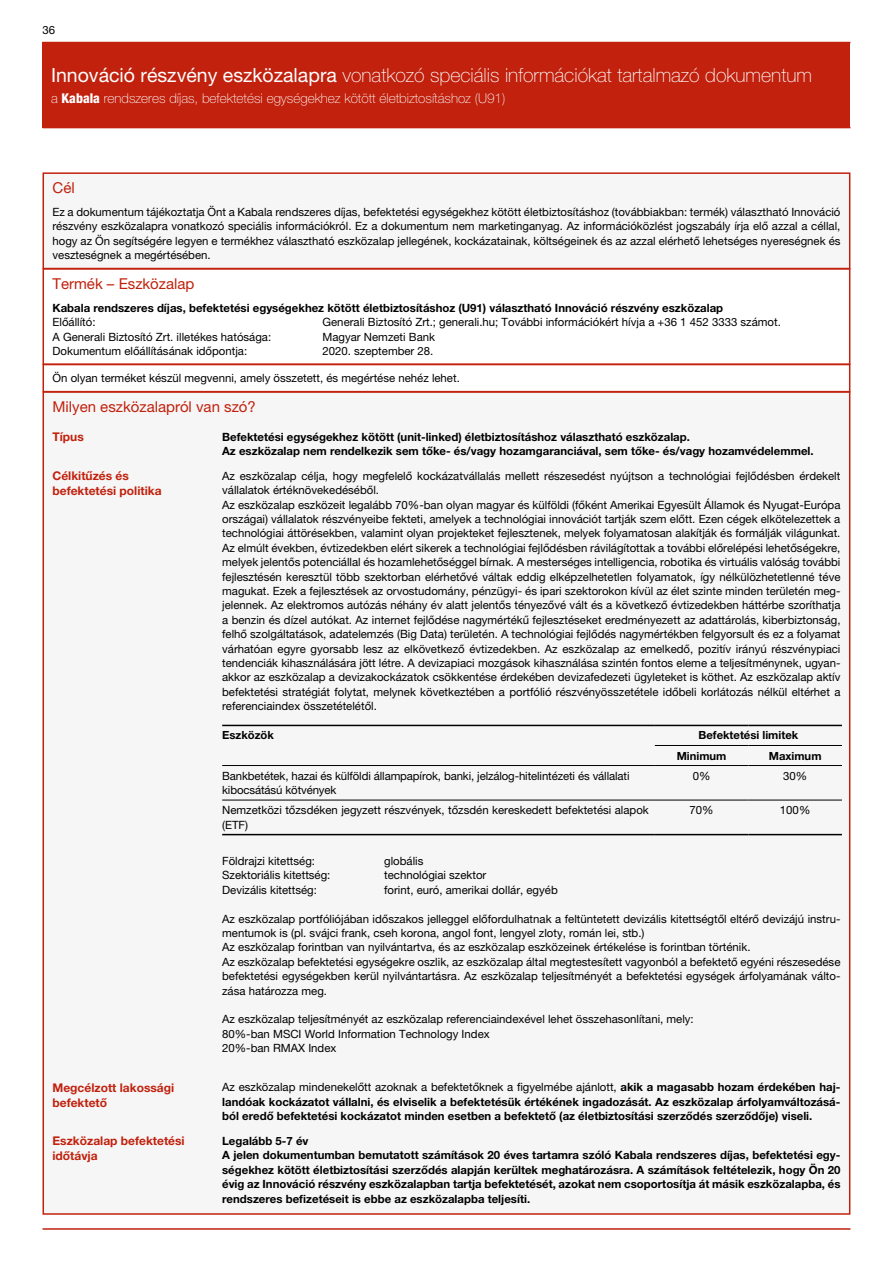
<style>
.page{position:relative;width:893px;height:1263px;background:#fff}
.page>*{position:absolute;margin:0;border:0;box-sizing:border-box;transform-origin:0 0}
.t1{font:100 19.5px "Helvetica Neue LT Pro";color:#fff}
.t2{font:15px "Helvetica Neue LT Pro";color:#c1210d}
.t3{font:100 13.5px "Helvetica Neue LT Pro";color:#fff}
.t4{font:700 12px/15px "Helvetica Neue LT Pro";color:#c1210d}
.t5{font:11.4px/14.4px "Helvetica Neue LT Pro";color:#000}
.t6{font:700 11.4px/14.4px "Helvetica Neue LT Pro";color:#000}
.t7{font:700 11.25px/20.1px "Helvetica Neue LT Pro";color:#000}
.s1{font-weight:400}
.s2{font-weight:800;font-stretch:condensed}
</style>
<div class="page">
<hr style="left:43px;top:42px;width:807px;height:1px;background:#c1210d">
<hr style="left:43px;top:1228px;width:807px;height:2px;background:#c1210d">
<div style="left:43px;top:43px;width:807px;height:85px;background:#c1210d"></div>
<div style="left:43px;top:173px;width:807px;height:95px;background:#f6f6f6"></div>
<div style="left:43px;top:172px;width:807px;height:97px;border:2px solid #c1210d"></div>
<div style="left:43px;top:392px;width:807px;height:822px;background:#f6f6f6"></div>
<hr style="left:222px;top:725px;width:433px;height:1px;background:#000">
<hr style="left:655px;top:725px;width:93px;height:1px;background:#000">
<hr style="left:748px;top:725px;width:94px;height:1px;background:#000">
<hr style="left:222px;top:834px;width:433px;height:1px;background:#000">
<hr style="left:655px;top:834px;width:93px;height:1px;background:#000">
<hr style="left:748px;top:834px;width:94px;height:1px;background:#000">
<hr style="left:655px;top:745px;width:93px;height:1px;background:#000">
<hr style="left:748px;top:745px;width:94px;height:1px;background:#000">
<hr style="left:222px;top:765px;width:433px;height:1px;background:#000">
<hr style="left:655px;top:765px;width:93px;height:1px;background:#000">
<hr style="left:748px;top:765px;width:94px;height:1px;background:#000">
<hr style="left:222px;top:800px;width:433px;height:1px;background:#000">
<hr style="left:655px;top:800px;width:93px;height:1px;background:#000">
<hr style="left:748px;top:800px;width:94px;height:1px;background:#000">
<div style="left:43px;top:268px;width:807px;height:97px;border:2px solid #c1210d"></div>
<div style="left:43px;top:364px;width:807px;height:28px;border:2px solid #c1210d"></div>
<p class="t5" style="left:43px;top:22px;width:14px">36</p>
<h1 class="t1" style="left:51px;top:64px;width:763px"><span class="s1">Innováció részvény eszközalapra</span> vonatkozó speciális információkat tartalmazó dokumentum</h1>
<p class="t3" style="left:51px;top:90px;width:456px">a <span class="s2">Kabala</span> rendszeres díjas, befektetési egységekhez kötött életbiztosításhoz (U91)</p>
<h2 class="t2" style="left:53px;top:179px;width:24px">Cél</h2>
<p class="t5" style="left:53px;top:205px;width:789px;text-align:justify">Ez a dokumentum tájékoztatja Önt a Kabala rendszeres díjas, befektetési egységekhez kötött életbiztosításhoz (továbbiakban: termék) választható Innováció részvény eszközalapra vonatkozó speciális információkról. Ez a dokumentum nem marketinganyag. Az információközlést jogszabály írja elő azzal a céllal, hogy az Ön segítségére legyen e termékhez választható eszközalap jellegének, kockázatainak, költségeinek és az azzal elérhető lehetséges nyereségnek és veszteségnek a megértésében.</p>
<h2 class="t2" style="left:53px;top:275px;width:143px">Termék – Eszközalap</h2>
<p class="t6" style="left:53px;top:300px;width:672px">Kabala rendszeres díjas, befektetési egységekhez kötött életbiztosításhoz (U91) választható Innováció részvény eszközalap</p>
<p class="t5" style="left:53px;top:315px;width:45px">Előállító:</p>
<p class="t5" style="left:323px;top:315px;width:460px">Generali Biztosító Zrt.; generali.hu; További információkért hívja a +36 1 452 3333 számot.</p>
<p class="t5" style="left:53px;top:329px;width:220px">A Generali Biztosító Zrt. illetékes hatósága:</p>
<p class="t5" style="left:323px;top:329px;width:114px">Magyar Nemzeti Bank</p>
<p class="t5" style="left:53px;top:343px;width:196px">Dokumentum előállításának időpontja:</p>
<p class="t5" style="left:323px;top:343px;width:112px">2020. szeptember 28.</p>
<p class="t5" style="left:53px;top:370px;width:409px">Ön olyan terméket készül megvenni, amely összetett, és megértése nehéz lehet.</p>
<h2 class="t2" style="left:53px;top:398px;width:205px">Milyen eszközalapról van szó?</h2>
<p class="t4" style="left:53px;top:429px;width:33px">Típus</p>
<p class="t6" style="left:222px;top:429px;width:593px">Befektetési egységekhez kötött (unit-linked) életbiztosításhoz választható eszközalap.<br>Az eszközalap nem rendelkezik sem tőke- és/vagy hozamgaranciával, sem tőke- és/vagy hozamvédelemmel.</p>
<p class="t4" style="left:53px;top:468px;width:111px">Célkitűzés és befektetési politika</p>
<p class="t5" style="left:222px;top:468px;width:620px">Az eszközalap célja, hogy megfelelő kockázatvállalás mellett részesedést nyújtson a technológiai fejlődésben érdekelt vállalatok értéknövekedéséből.<br>Az eszközalap eszközeit legalább 70%-ban olyan magyar és külföldi (főként Amerikai Egyesült Államok és Nyugat-Európa országai) vállalatok részvényeibe fekteti, amelyek a technológiai innovációt tartják szem előtt. Ezen cégek elkötelezettek a technológiai áttörésekben, valamint olyan projekteket fejlesztenek, melyek folyamatosan alakítják és formálják világunkat.<br>Az elmúlt években, évtizedekben elért sikerek a technológiai fejlődésben rávilágítottak a további előrelépési lehetőségekre, melyek jelentős potenciállal és hozamlehetőséggel bírnak. A mesterséges intelligencia, robotika és virtuális valóság további fejlesztésén keresztül több szektorban elérhetővé váltak eddig elképzelhetetlen folyamatok, így nélkülözhetetlenné téve magukat. Ezek a fejlesztések az orvostudomány, pénzügyi- és ipari szektorokon kívül az élet szinte minden területén meg&shy;jelennek. Az elektromos autózás néhány év alatt jelentős tényezővé vált és a következő évtizedekben háttérbe szoríthatja a benzin és dízel autókat. Az internet fejlődése nagymértékű fejlesztéseket eredményezett az adattárolás, kiberbiztonság, felhő szolgáltatások, adatelemzés (Big Data) területén. A technológiai fejlődés nagymértékben felgyorsult és ez a folyamat várhatóan egyre gyorsabb lesz az elkövetkező évtizedekben. Az eszközalap az emelkedő, pozitív irányú részvénypiaci tendenciák kihasználására jött létre. A devizapiaci mozgások kihasználása szintén fontos eleme a teljesítménynek, ugyan&shy;akkor az eszközalap a devizakockázatok csökkentése érdekében devizafedezeti ügyleteket is köthet. Az eszközalap aktív befektetési stratégiát folytat, melynek következtében a portfólió részvényösszetétele időbeli korlátozás nélkül eltérhet a referenciaindex összetételétől.</p>
<p class="t7" style="left:222px;top:725px;width:53px">Eszközök</p>
<p class="t7" style="left:677px;top:725px;width:123px;text-indent:22px">Befektetési limitek<br>Minimum</p>
<p class="t7" style="left:769px;top:745px;width:54px">Maximum</p>
<p class="t5" style="left:222px;top:768px;width:409px">Bankbetétek, hazai és külföldi állampapírok, banki, jelzálog-hitelintézeti és vállalati kibocsátású kötvények</p>
<p class="t5" style="left:693px;top:768px;width:19px">0%</p>
<p class="t5" style="left:783px;top:768px;width:26px">30%</p>
<p class="t5" style="left:222px;top:803px;width:428px">Nemzetközi tőzsdéken jegyzett részvények, tőzsdén kereskedett befektetési alapok (ETF)</p>
<p class="t5" style="left:690px;top:803px;width:26px">70%</p>
<p class="t5" style="left:780px;top:803px;width:32px">100%</p>
<p class="t5" style="left:222px;top:854px;width:94px">Földrajzi kitettség:</p>
<p class="t5" style="left:384px;top:854px;width:41px">globális</p>
<p class="t5" style="left:222px;top:868px;width:110px">Szektoriális kitettség:</p>
<p class="t5" style="left:384px;top:868px;width:104px">technológiai szektor</p>
<p class="t5" style="left:222px;top:882px;width:96px">Devizális kitettség:</p>
<p class="t5" style="left:384px;top:882px;width:175px">forint, euró, amerikai dollár, egyéb</p>
<p class="t5" style="left:222px;top:911px;width:620px">Az eszközalap portfóliójában időszakos jelleggel előfordulhatnak a feltüntetett devizális kitettségtől eltérő devizájú instru&shy;mentumok is (pl. svájci frank, cseh korona, angol font, lengyel zloty, román lei, stb.)<br>Az eszközalap forintban van nyilvántartva, és az eszközalap eszközeinek értékelése is forintban történik.<br>Az eszközalap befektetési egységekre oszlik, az eszközalap által megtestesített vagyonból a befektető egyéni részesedése befektetési egységekben kerül nyilvántartásra. Az eszközalap teljesítményét a befektetési egységek árfolyamának válto&shy;zása határozza meg.</p>
<p class="t5" style="left:222px;top:1012px;width:473px">Az eszközalap teljesítményét az eszközalap referenciaindexével lehet összehasonlítani, mely:<br>80%-ban MSCI World Information Technology Index<br>20%-ban RMAX Index</p>
<p class="t4" style="left:53px;top:1080px;width:123px">Megcélzott lakossági befektető</p>
<p class="t6" style="left:222px;top:1080px;width:620px;text-align:justify"><span class="s1">Az eszközalap mindenekelőtt azoknak a befektetőknek a figyelmébe ajánlott,</span> akik a magasabb hozam érdekében haj&shy;landóak kockázatot vállalni, és elviselik a befektetésük értékének ingadozását. Az eszközalap árfolyamváltozásá&shy;ból eredő befektetési kockázatot minden esetben a befektető (az életbiztosítási szerződés szerződője) viseli.</p>
<p class="t4" style="left:53px;top:1133px;width:134px">Eszközalap befektetési időtávja</p>
<p class="t6" style="left:222px;top:1133px;width:620px">Legalább 5-7 év<br>A jelen dokumentumban bemutatott számítások 20 éves tartamra szóló Kabala rendszeres díjas, befektetési egy&shy;ségekhez kötött életbiztosítási szerződés alapján kerültek meghatározásra. A számítások feltételezik, hogy Ön 20 évig az Innováció részvény eszközalapban tartja befektetését, azokat nem csoportosítja át másik eszközalapba, és rendszeres befizetéseit is ebbe az eszközalapba teljesíti.</p>
</div>
